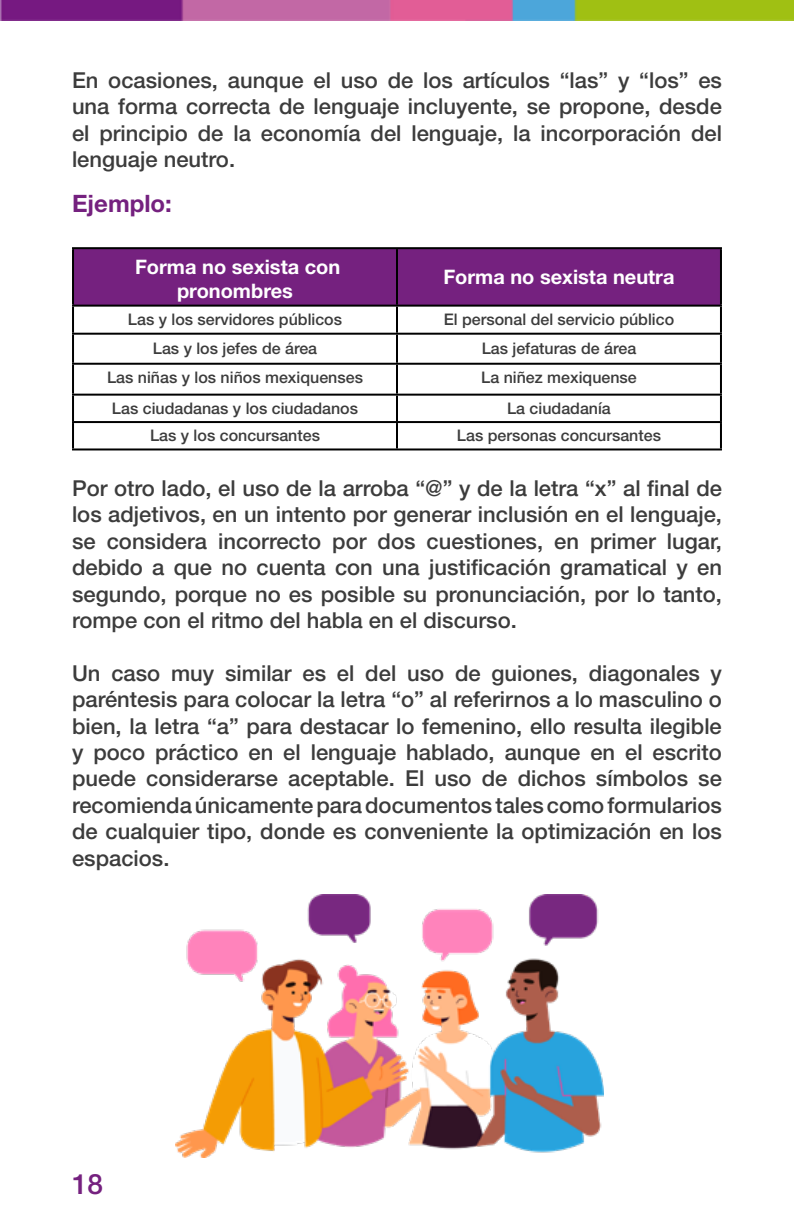
<style>
.page{position:relative;width:794px;height:1224px;background:#fff}
.page>*{position:absolute;margin:0;border:0;box-sizing:border-box;transform-origin:0 0}
.t1{font:500 28px "Helvetica Neue LT Std";color:#75217f}
.t2{font:700 24px "Helvetica Neue LT Std";color:#75217f}
.t3{font:500 22px/26.4px "Helvetica Neue LT Std";color:#3c3c3c;text-align:justify}
.t4{font:700 20px/24px "Helvetica Neue LT Std";color:#fff;text-align:center}
.t5{font:500 16px "Helvetica Neue LT Std";color:#3c3c3c}
</style>
<div class="page">
<img style="left:0;top:0;width:794px;height:20px">
<div style="left:74px;top:249px;width:646px;height:56px;background:#75217f"></div>
<hr style="left:72px;top:247px;width:325px;height:2px;background:#000">
<hr style="left:72px;top:249px;width:2px;height:56px;background:#000">
<hr style="left:397px;top:247px;width:325px;height:2px;background:#000">
<hr style="left:396px;top:249px;width:2px;height:56px;background:#000">
<hr style="left:720px;top:249px;width:2px;height:56px;background:#000">
<hr style="left:72px;top:305px;width:325px;height:2px;background:#000">
<hr style="left:72px;top:307px;width:2px;height:26px;background:#000">
<hr style="left:397px;top:305px;width:325px;height:2px;background:#000">
<hr style="left:396px;top:307px;width:2px;height:26px;background:#000">
<hr style="left:720px;top:307px;width:2px;height:26px;background:#000">
<hr style="left:72px;top:333px;width:325px;height:2px;background:#000">
<hr style="left:72px;top:335px;width:2px;height:28px;background:#000">
<hr style="left:397px;top:333px;width:325px;height:2px;background:#000">
<hr style="left:396px;top:335px;width:2px;height:28px;background:#000">
<hr style="left:720px;top:335px;width:2px;height:28px;background:#000">
<hr style="left:72px;top:363px;width:325px;height:2px;background:#000">
<hr style="left:72px;top:365px;width:2px;height:29px;background:#000">
<hr style="left:397px;top:363px;width:325px;height:2px;background:#000">
<hr style="left:396px;top:365px;width:2px;height:29px;background:#000">
<hr style="left:720px;top:365px;width:2px;height:29px;background:#000">
<hr style="left:72px;top:394px;width:325px;height:2px;background:#000">
<hr style="left:72px;top:396px;width:2px;height:25px;background:#000">
<hr style="left:397px;top:394px;width:325px;height:2px;background:#000">
<hr style="left:396px;top:396px;width:2px;height:25px;background:#000">
<hr style="left:720px;top:396px;width:2px;height:25px;background:#000">
<hr style="left:72px;top:421px;width:325px;height:2px;background:#000">
<hr style="left:72px;top:423px;width:2px;height:25px;background:#000">
<hr style="left:397px;top:421px;width:325px;height:2px;background:#000">
<hr style="left:396px;top:423px;width:2px;height:25px;background:#000">
<hr style="left:720px;top:423px;width:2px;height:25px;background:#000">
<hr style="left:72px;top:448px;width:325px;height:2px;background:#000">
<hr style="left:397px;top:448px;width:325px;height:2px;background:#000">
<img style="left:176px;top:894px;width:428px;height:264px">
<p class="t3" style="left:72px;top:66px;width:651px">En ocasiones, aunque el uso de los artículos “las” y “los” es una forma correcta de lenguaje incluyente, se propone, desde el principio de la economía del lenguaje, la incorporación del lenguaje neutro.</p>
<p class="t2" style="left:72px;top:188px;width:101px">Ejemplo:</p>
<p class="t4" style="left:135px;top:254px;width:207px">Forma no sexista con pronombres</p>
<p class="t4" style="left:443px;top:264px;width:233px">Forma no sexista neutra</p>
<p class="t5" style="left:128px;top:310px;width:216px">Las y los servidores públicos</p>
<p class="t5" style="left:444px;top:310px;width:232px">El personal del servicio público</p>
<p class="t5" style="left:153px;top:339px;width:166px">Las y los jefes de área</p>
<p class="t5" style="left:482px;top:339px;width:156px">Las jefaturas de área</p>
<p class="t5" style="left:107px;top:368px;width:257px">Las niñas y los niños mexiquenses</p>
<p class="t5" style="left:481px;top:368px;width:157px">La niñez mexiquense</p>
<p class="t5" style="left:112px;top:399px;width:248px">Las ciudadanas y los ciudadanos</p>
<p class="t5" style="left:507px;top:399px;width:105px">La ciudadanía</p>
<p class="t5" style="left:150px;top:426px;width:171px">Las y los concursantes</p>
<p class="t5" style="left:457px;top:426px;width:205px">Las personas concursantes</p>
<p class="t3" style="left:72px;top:475px;width:651px">Por otro lado, el uso de la arroba “@” y de la letra “x” al final de los adjetivos, en un intento por generar inclusión en el lenguaje, se considera incorrecto por dos cuestiones, en primer lugar, debido a que no cuenta con una justificación gramatical y en segundo, porque no es posible su pronunciación, por lo tanto, rompe con el ritmo del habla en el discurso.</p>
<p class="t3" style="left:72px;top:659px;width:651px">Un caso muy similar es el del uso de guiones, diagonales y paréntesis para colocar la letra “o” al referirnos a lo masculino o bien, la letra “a” para destacar lo femenino, ello resulta ilegible y poco práctico en el lenguaje hablado, aunque en el escrito puede considerarse aceptable. El uso de dichos símbolos se recomienda únicamente para documentos tales como formularios de cualquier tipo, donde es conveniente la optimización en los espacios.</p>
<p class="t1" style="left:72px;top:1167px;width:33px">18</p>
</div>
